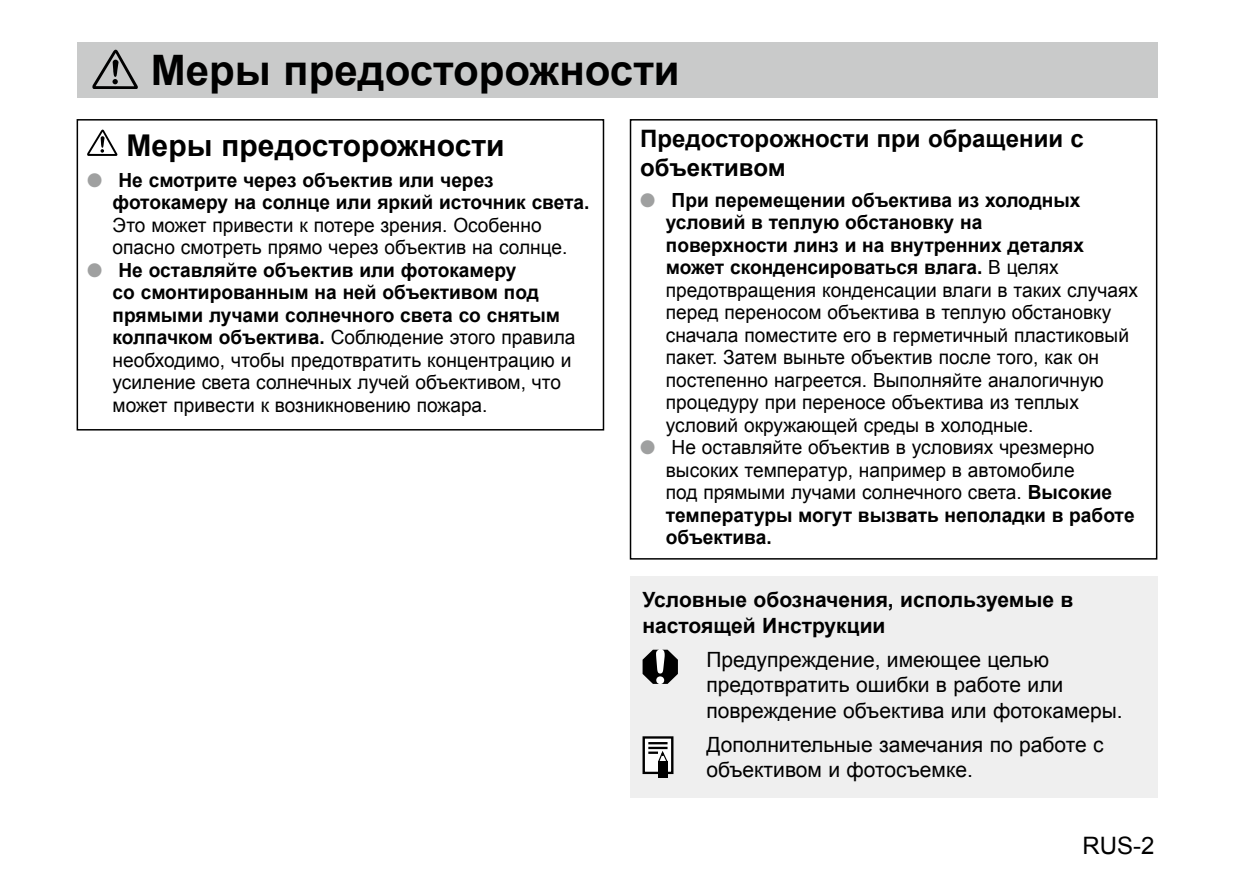
<style>
.page{position:relative;width:1234px;height:893px;background:#fff}
.page>*{position:absolute;margin:0;border:0;box-sizing:border-box;transform-origin:0 0}
.t1{font:700 42px "Arial";color:#000}
.t2{font:700 30px "Arial";color:#000}
.t3{font:700 24px/28.5px "Arial";color:#000}
.t4{font:24px "Arial";color:#000}
.t5{font:21px/25.5px "Arial";color:#000}
.t6{font:700 21px/25.5px "Arial";color:#000}
.t7{font:19.5px/22.5px "Arial";color:#000}
.t8{font:700 19.5px/22.5px "Arial";color:#000}
.s1{color:#9fa0a0}
.s2{font-weight:700}
</style>
<div class="page">
<div style="left:77px;top:43px;width:1080px;height:55px;background:#c9caca"></div>
<svg style="left:92px;top:50px;width:46px;height:39px"></svg>
<svg style="left:87px;top:130px;width:30px;height:26px"></svg>
<div style="left:77px;top:119px;width:527px;height:312px;border:2px solid #000"></div>
<div style="left:629px;top:119px;width:528px;height:441px;border:2px solid #000"></div>
<div style="left:629px;top:577px;width:528px;height:221px;background:#efefef"></div>
<svg style="left:642px;top:650px;width:35px;height:34px"></svg>
<div style="left:658px;top:761px;width:9px;height:16px;background:#000"></div>
<svg style="left:642px;top:736px;width:31px;height:39px"></svg>
<h1 class="t1" style="left:151px;top:42px;width:530px">Меры предосторожности</h1>
<h2 class="t2" style="left:127px;top:125px;width:379px">Меры предосторожности</h2>
<p class="t8" style="left:113px;top:169px;width:478px;text-indent:-26px"><span class="s1">●</span> Не смотрите через объектив или через фотокамеру на солнце или яркий источник света.</p>
<p class="t7" style="left:113px;top:214px;width:456px">Это может привести к потере зрения. Особенно опасно смотреть прямо через объектив на солнце.</p>
<p class="t7" style="left:113px;top:259px;width:464px;text-indent:-26px"><span class="s1">●</span> <span class="s2">Не оставляйте объектив или фотокамеру<br>со смонтированным на ней объективом под прямыми лучами солнечного света со снятым колпачком объектива.</span> Соблюдение этого правила необходимо, чтобы предотвратить концентрацию и усиление света солнечных лучей объективом, что может привести к возникновению пожара.</p>
<p class="t3" style="left:640px;top:125px;width:445px">Предосторожности при обращении с объективом</p>
<p class="t7" style="left:665px;top:189px;width:473px;text-indent:-26px"><span class="s1">●</span> <span class="s2">При перемещении объектива из холодных условий в теплую обстановку на<br>поверхности линз и на внутренних деталях может сконденсироваться влага.</span> В целях предотвращения конденсации влаги в таких случаях перед переносом объектива в теплую обстановку сначала поместите его в герметичный пластиковый пакет. Затем выньте объектив после того, как он постепенно нагреется. Выполняйте аналогичную процедуру при переносе объектива из теплых условий окружающей среды в холодные.</p>
<p class="t7" style="left:665px;top:436px;width:470px;text-indent:-26px"><span class="s1">●</span> Не оставляйте объектив в условиях чрезмерно высоких температур, например в автомобиле<br>под прямыми лучами солнечного света. <span class="s2">Высокие температуры могут вызвать неполадки в работе объектива.</span></p>
<p class="t6" style="left:642px;top:588px;width:432px">Условные обозначения, используемые в настоящей Инструкции</p>
<p class="t5" style="left:706px;top:647px;width:418px">Предупреждение, имеющее целью предотвратить ошибки в работе или повреждение объектива или фотокамеры.</p>
<p class="t5" style="left:706px;top:732px;width:399px">Дополнительные замечания по работе с объективом и фотосъемке.</p>
<p class="t4" style="left:1082px;top:830px;width:73px">RUS-2</p>
</div>
